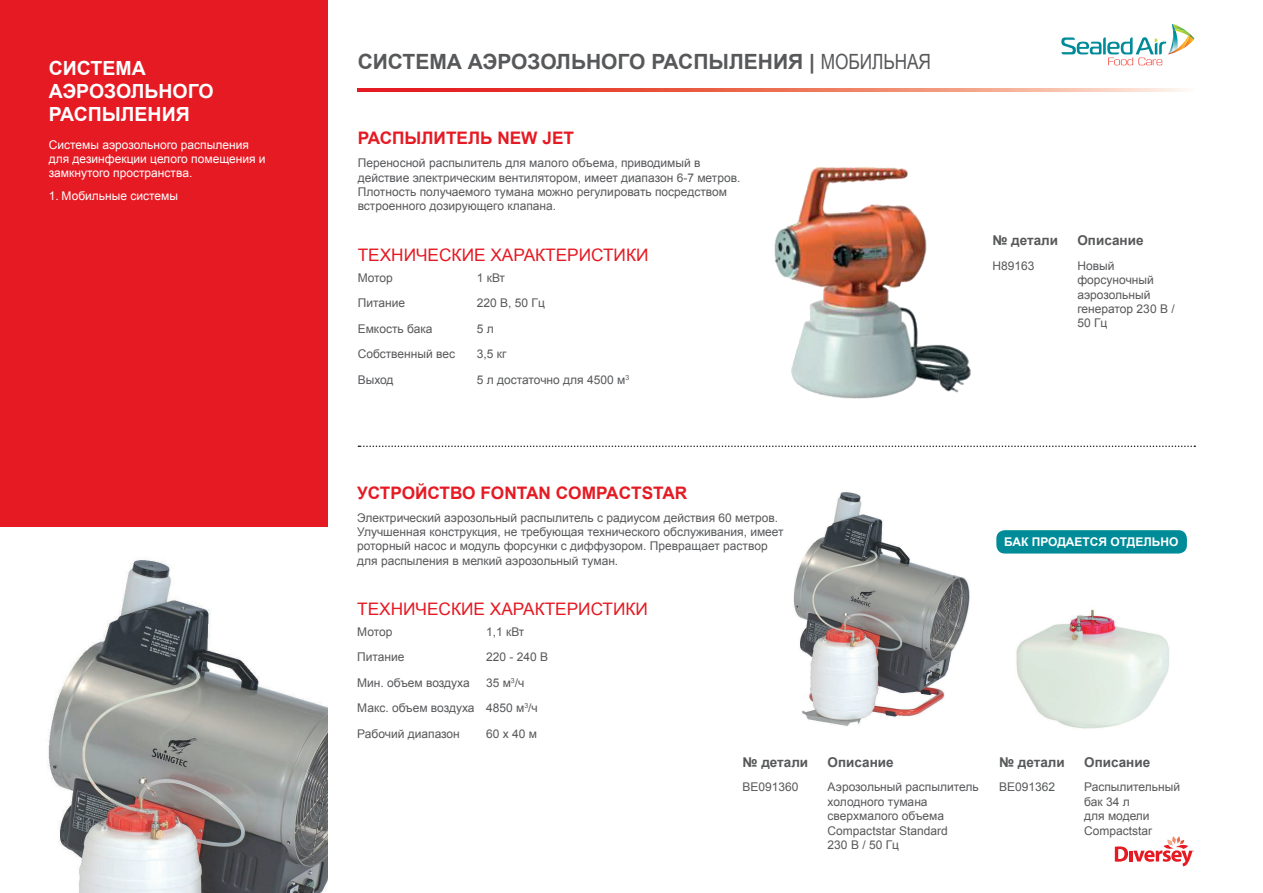
<style>
.page{position:relative;width:1263px;height:893px;background:#fff}
.page>*{position:absolute;margin:0;border:0;box-sizing:border-box;transform-origin:0 0}
.t1{font:700 21px "Arial";color:#57585a}
.t2{font:700 19.5px/23.4px "Arial";color:#fff}
.t3{font:17.25px "Arial";color:#e51a23}
.t4{font:700 17.25px "Arial";color:#e51a23}
.t5{font:700 13.5px "Arial";color:#57585a}
.t6{font:12px/14.4px "Arial";color:#57585a}
.t7{font:12px/14.4px "Arial";color:#fff}
.t8{font:700 12px "Arial";color:#fff}
.s1{font-family:"Arial Narrow";font-weight:400}
</style>
<div class="page">
<div style="left:0;top:0;width:327px;height:527px;background:#e51a23"></div>
<svg style="left:358px;top:88px;width:828px;height:3px;background:#ee7463"></svg>
<svg style="left:1061px;top:24px;width:134px;height:41px"></svg>
<svg style="left:1115px;top:836px;width:79px;height:30px"></svg>
<img style="left:48px;top:559px;width:279px;height:334px">
<img style="left:774px;top:167px;width:197px;height:232px">
<img style="left:793px;top:492px;width:177px;height:234px">
<img style="left:1016px;top:609px;width:153px;height:120px">
<svg style="left:358px;top:446px;width:837px;height:1px"></svg>
<div style="left:996px;top:530px;width:191px;height:24px;background:#008b98;border-radius:9px"></div>
<h2 class="t2" style="left:49px;top:57px;width:166px">СИСТЕМА<br>АЭРОЗОЛЬНОГО<br>РАСПЫЛЕНИЯ</h2>
<p class="t7" style="left:49px;top:137px;width:218px">Системы аэрозольного распыления для дезинфекции целого помещения и замкнутого пространства.</p>
<p class="t7" style="left:49px;top:189px;width:131px">1. Мобильные системы</p>
<h1 class="t1" style="left:358px;top:48px;width:575px">СИСТЕМА АЭРОЗОЛЬНОГО РАСПЫЛЕНИЯ | <span class="s1">МОБИЛЬНАЯ</span></h1>
<h3 class="t4" style="left:358px;top:127px;width:218px">РАСПЫЛИТЕЛЬ NEW JET</h3>
<p class="t6" style="left:358px;top:156px;width:384px">Переносной распылитель для малого объема, приводимый в действие электрическим вентилятором, имеет диапазон 6-7 метров.<br>Плотность получаемого тумана можно регулировать посредством встроенного дозирующего клапана.</p>
<h3 class="t3" style="left:358px;top:244px;width:292px">ТЕХНИЧЕСКИЕ ХАРАКТЕРИСТИКИ</h3>
<p class="t6" style="left:358px;top:270px;width:37px">Мотор</p>
<p class="t6" style="left:477px;top:270px;width:30px">1 кВт</p>
<p class="t6" style="left:358px;top:296px;width:49px">Питание</p>
<p class="t6" style="left:477px;top:296px;width:70px">220 В, 50 Гц</p>
<p class="t6" style="left:358px;top:321px;width:76px">Емкость бака</p>
<p class="t6" style="left:477px;top:321px;width:19px">5 л</p>
<p class="t6" style="left:358px;top:347px;width:99px">Собственный вес</p>
<p class="t6" style="left:477px;top:347px;width:31px">3,5 кг</p>
<p class="t6" style="left:358px;top:372px;width:37px">Выход</p>
<p class="t6" style="left:477px;top:372px;width:154px">5 л достаточно для 4500 м<sup>3</sup></p>
<p class="t5" style="left:992px;top:232px;width:67px">№ детали</p>
<p class="t5" style="left:1077px;top:232px;width:68px">Описание</p>
<p class="t6" style="left:992px;top:258px;width:44px">H89163</p>
<p class="t6" style="left:1077px;top:258px;width:99px">Новый форсуночный аэрозольный генератор 230 В /<br>50 Гц</p>
<h3 class="t4" style="left:357px;top:481px;width:332px">УСТРОЙСТВО FONTAN COMPACTSTAR</h3>
<p class="t6" style="left:357px;top:510px;width:428px">Электрический аэрозольный распылитель с радиусом действия 60 метров.<br>Улучшенная конструкция, не требующая технического обслуживания, имеет роторный насос и модуль форсунки с диффузором. Превращает раствор для распыления в мелкий аэрозольный туман.</p>
<h3 class="t3" style="left:357px;top:598px;width:292px">ТЕХНИЧЕСКИЕ ХАРАКТЕРИСТИКИ</h3>
<p class="t6" style="left:357px;top:625px;width:37px">Мотор</p>
<p class="t6" style="left:486px;top:625px;width:40px">1,1 кВт</p>
<p class="t6" style="left:357px;top:650px;width:49px">Питание</p>
<p class="t6" style="left:486px;top:650px;width:64px">220 - 240 В</p>
<p class="t6" style="left:357px;top:676px;width:114px">Мин. объем воздуха</p>
<p class="t6" style="left:357px;top:670px;width:182px;line-height:25.5px;text-indent:129px">35 м<sup>3</sup>/ч<br>Макс. объем воздуха 4850 м<sup>3</sup>/ч<br>Рабочий диапазон</p>
<p class="t6" style="left:486px;top:727px;width:52px">60 x 40 м</p>
<p class="t5" style="left:742px;top:753px;width:67px">№ детали</p>
<p class="t5" style="left:828px;top:753px;width:68px">Описание</p>
<p class="t6" style="left:742px;top:780px;width:58px">BE091360</p>
<p class="t6" style="left:828px;top:780px;width:152px">Аэрозольный распылитель холодного тумана сверхмалого объема<br>Compactstar Standard<br>230 В / 50 Гц</p>
<p class="t8" style="left:1004px;top:534px;width:176px">БАК ПРОДАЕТСЯ ОТДЕЛЬНО</p>
<p class="t5" style="left:999px;top:753px;width:67px">№ детали</p>
<p class="t5" style="left:1084px;top:753px;width:68px">Описание</p>
<p class="t6" style="left:999px;top:780px;width:58px">BE091362</p>
<p class="t6" style="left:1084px;top:780px;width:97px">Распылительный бак 34 л<br>для модели<br>Compactstar</p>
</div>
